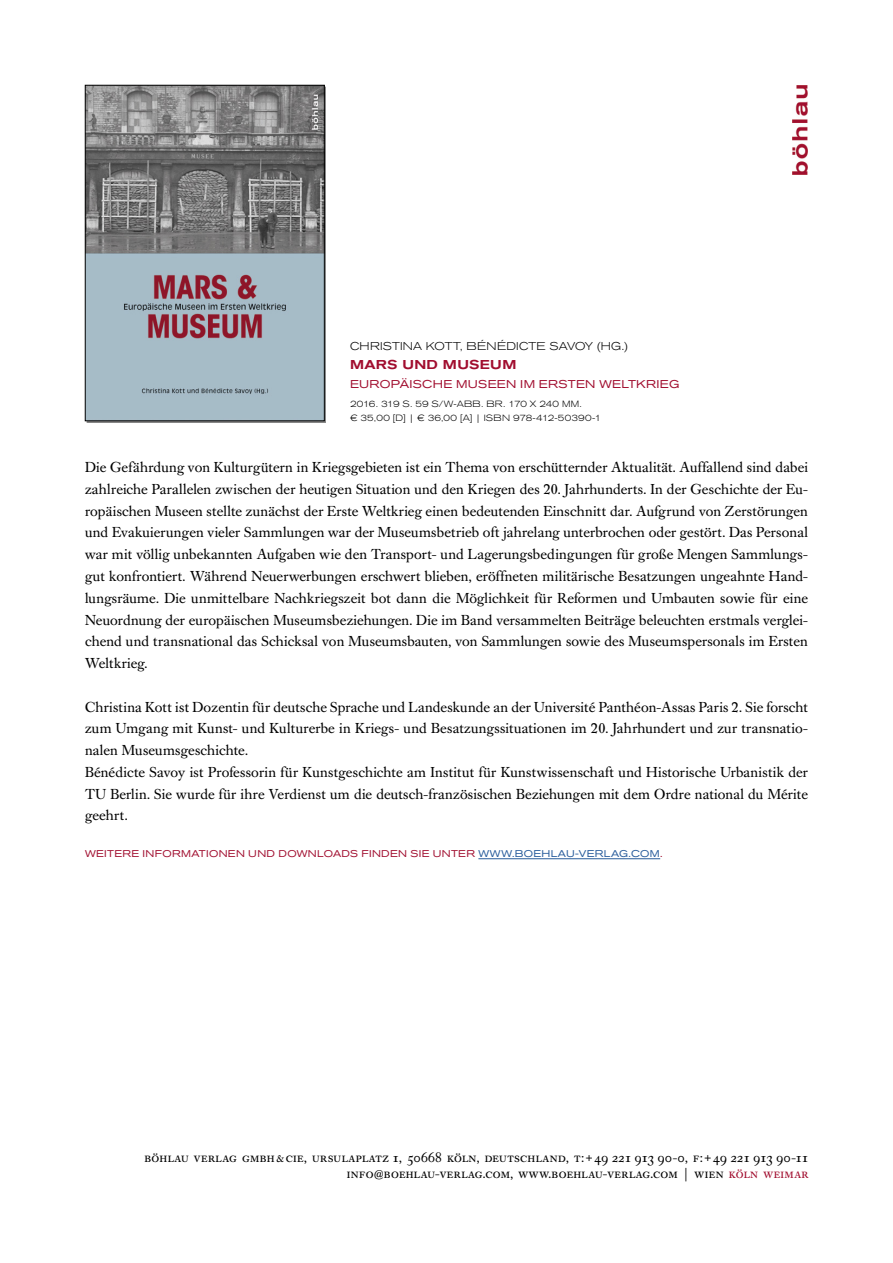
<style>
.page{position:relative;width:893px;height:1263px;background:#fff}
.page>*{position:absolute;margin:0;border:0;box-sizing:border-box;transform-origin:0 0}
.WB-S_Body{font:14.25px/21.8px "Caslon Buch BQ";letter-spacing:.01em;color:#000;text-align:justify}
.WB_ADD{font:13.5px "Caslon Buch Expert BQ";letter-spacing:.025em;color:#000}
.WB-S_Titel{font:500 expanded 12.75px "Akzidenz Grotesk BQ";letter-spacing:.025em;color:#a10e2f}
.WB-S_UT{font:expanded 11.25px "Akzidenz Grotesk BQ";letter-spacing:.03em;color:#a10e2f}
.WB-Standard_Autor{font:300 expanded 11.25px "Akzidenz Grotesk BQ";letter-spacing:.02em;color:#000}
.WB-S_INFOTEXT-1_rt{font:expanded 9.75px "Akzidenz Grotesk BQ";letter-spacing:.035em;color:#a10e2f}
.WB-S_INFOTEXT-1_rt-2{font:expanded 9.75px "Akzidenz Grotesk BQ";letter-spacing:.035em;color:#275b9b}
.WB-S_BIB{font:300 expanded 9px "Akzidenz Grotesk BQ";letter-spacing:.015em;color:#000}
.WB-S_BIB-2{font:300 expanded 9px "Akzidenz Grotesk BQ";letter-spacing:-.02em;color:#000}
.s1{color:#a10e2f}
.s2{font-size:10.5px}
.s3{font-weight:500;font-size:11.25px}
</style>
<div class="page">
<img style="left:792px;top:85px;width:16px;height:90px">
<hr style="left:478px;top:858px;width:182px;height:1px;background:#275b9b">
<svg style="left:85px;top:85px;width:240px;height:336px;background:#85898e"></svg>
<p class="WB-Standard_Autor" style="left:350px;top:340px;width:280px">CHRISTINA KOTT, BÉNÉDICTE SAVOY (H G.)</p>
<p class="WB-S_Titel" style="left:350px;top:357px;width:166px">MARS UND MUSEUM</p>
<p class="WB-S_UT" style="left:350px;top:377px;width:331px">EUROPÄISCHE MUSEEN IM ERSTEN WELTKRIEG</p>
<p class="WB-S_BIB-2" style="left:350px;top:398px;width:233px">2016. 319 S. 59 S/W-ABB. BR. 170 X 240 MM.</p>
<p class="WB-S_BIB" style="left:350px;top:413px;width:253px">€ 35,00 [D] | € 36,00 [A] | IS BN 978-412-50390-1</p>
<p class="WB-S_Body" style="left:85px;top:457px;width:724px">Die Gefährdung von Kulturgütern in Kriegsgebieten ist ein Thema von erschütternder Aktualität. Auffallend sind dabei zahlreiche Parallelen zwischen der heutigen Situation und den Kriegen des 20. Jahrhunderts. In der Geschichte der Eu&shy;ropäischen Museen stellte zunächst der Erste Weltkrieg einen bedeutenden Einschnitt dar. Aufgrund von Zerstörungen und Evakuierungen vieler Sammlungen war der Museumsbetrieb oft jahrelang unterbrochen oder gestört. Das Personal war mit völlig unbekannten Aufgaben wie den Transport- und Lagerungsbedingungen für große Mengen Sammlungs&shy;gut konfrontiert. Während Neuerwerbungen erschwert blieben, eröffneten militärische Besatzungen ungeahnte Hand&shy;lungsräume. Die unmittelbare Nachkriegszeit bot dann die Möglichkeit für Reformen und Umbauten sowie für eine Neuordnung der europäischen Museumsbeziehungen. Die im Band versammelten Beiträge beleuchten erstmals verglei&shy;chend und transnational das Schicksal von Museumsbauten, von Sammlungen sowie des Museumspersonals im Ersten Weltkrieg.</p>
<p class="WB-S_Body" style="left:85px;top:696px;width:724px">Christina Kott ist Dozentin für deutsche Sprache und Landeskunde an der Université Panthéon-Assas Paris 2. Sie forscht zum Umgang mit Kunst- und Kulturerbe in Kriegs- und Besatzungssituationen im 20. Jahrhundert und zur transnatio&shy;nalen Museumsgeschichte.</p>
<p class="WB-S_Body" style="left:85px;top:761px;width:724px">Bénédicte Savoy ist Professorin für Kunstgeschichte am Institut für Kunstwissenschaft und Historische Urbanistik der TU Berlin. Sie wurde für ihre Verdienst um die deutsch-französischen Beziehungen mit dem Ordre national du Mérite geehrt.</p>
<p class="WB-S_INFOTEXT-1_rt" style="left:85px;top:848px;width:122px">WEITERE IN FORMATION</p>
<p class="WB-S_INFOTEXT-1_rt" style="left:228px;top:848px;width:89px">EN UN D DOWNLO</p>
<p class="WB-S_INFOTEXT-1_rt" style="left:333px;top:848px;width:109px">ADS FIN DEN SI E UNT</p>
<p class="WB-S_INFOTEXT-1_rt-2" style="left:458px;top:848px;width:206px"><span class="s1">ER</span> WWW.BOEHLAU -VERLAG.CO M<span class="s1">.</span></p>
<p class="WB_ADD" style="left:145px;top:1149px;width:666px">böhlau verlag gmbh <span class="s2">&amp;</span> cie, ursulaplatz 1, 50668 köln, deutschland, t: +49 221 913 90-0, f:+49 221 913 90-11</p>
<p class="WB_ADD" style="left:347px;top:1165px;width:463px">info<span class="s3">@</span>boehlau-verlag.com, www.boehlau-verlag.com | wien <span class="s1">köln weimar</span></p>
</div>
